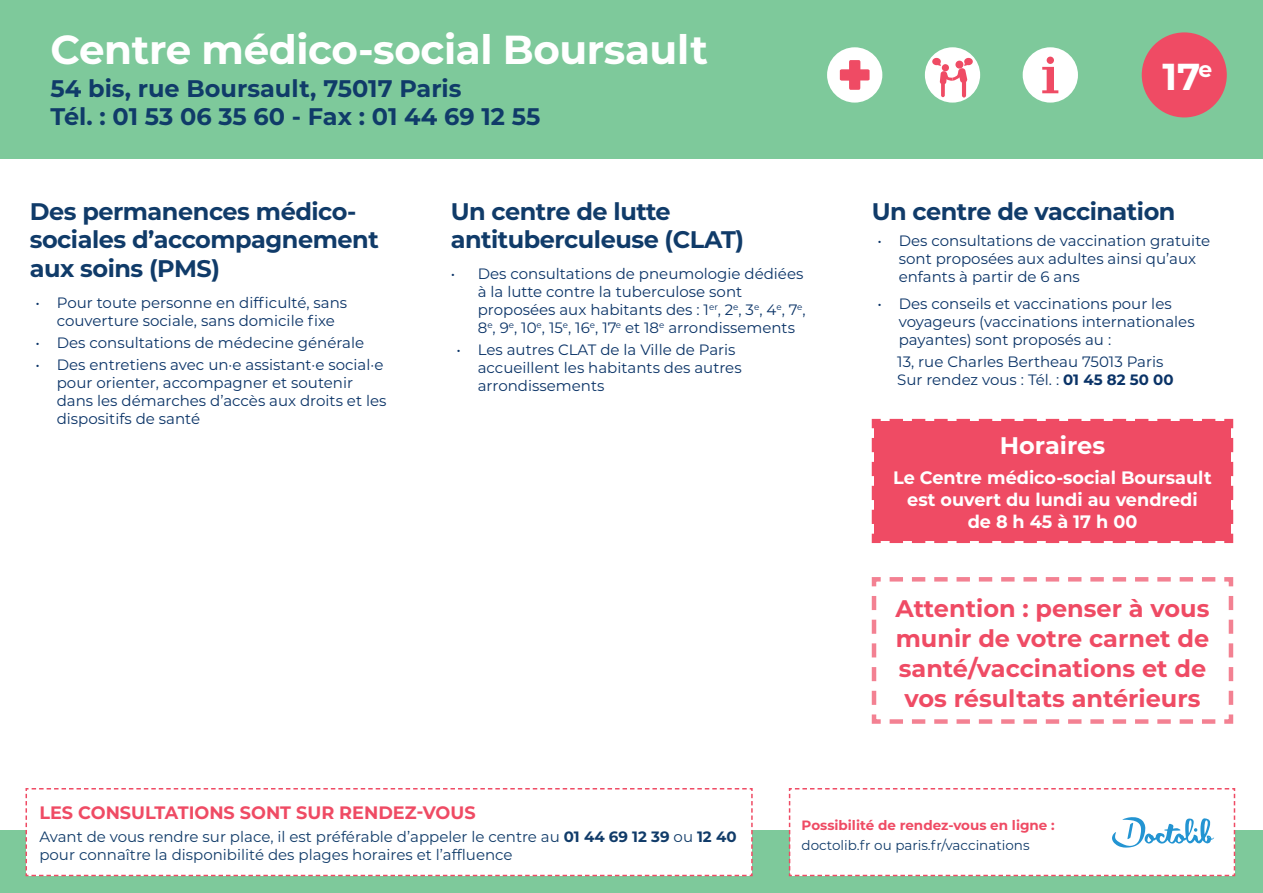
<style>
.page{position:relative;width:1263px;height:893px;background:#fff}
.page>*{position:absolute;margin:0;border:0;box-sizing:border-box;transform-origin:0 0}
.t1{font:700 40.5px "Montserrat";letter-spacing:-.01em;color:#fff}
.t2{font:700 37.5px "Montserrat";color:#fff}
.t3{font:700 24px/28.8px "Montserrat";letter-spacing:-.02em;color:#103b69}
.t4{font:700 24px/30px "Montserrat";color:#ef4b64;text-align:center}
.t5{font:700 24px "Montserrat";color:#103b69}
.t6{font:700 24px "Montserrat";color:#fff}
.t7{font:700 18px/21.6px "Montserrat";color:#fff;text-align:center}
.t8{font:700 18px "Montserrat";color:#ef4b64}
.t9{font:15px/18px "Montserrat";color:#0a3367}
.t10{font:15px/18px "Montserrat";color:#103b69}
.t11{font:13.5px "Montserrat";color:#103b69}
.t12{font:700 13.5px "Montserrat";color:#ef4b64}
.s1{font-weight:700}
</style>
<div class="page">
<div style="left:0;top:0;width:1263px;height:158px;background:#7ec99b"></div>
<div style="left:0;top:830px;width:1263px;height:63px;background:#7ec99b"></div>
<div style="left:25px;top:788px;width:728px;height:89px;background:#fff"></div>
<svg style="left:871px;top:577px;width:363px;height:147px"></svg>
<div style="left:887px;top:594px;width:331px;height:113px;background:#fff"></div>
<div style="left:871px;top:418px;width:363px;height:125px;background:#ef4b64"></div>
<svg style="left:788px;top:788px;width:448px;height:89px"></svg>
<div style="left:1142px;top:32px;width:85px;height:85px;background:#ef4b64;border-radius:50%"></div>
<div style="left:827px;top:47px;width:55px;height:56px;background:#fff;border-radius:50%"></div>
<svg style="left:840px;top:60px;width:29px;height:30px"></svg>
<div style="left:925px;top:47px;width:55px;height:56px;background:#fff;border-radius:50%"></div>
<svg style="left:932px;top:58px;width:41px;height:40px"></svg>
<div style="left:1023px;top:47px;width:55px;height:56px;background:#fff;border-radius:50%"></div>
<svg style="left:1042px;top:57px;width:16px;height:36px"></svg>
<p class="t1" style="left:51px;top:20px;width:659px">Centre médico-social Boursault</p>
<p class="t5" style="left:51px;top:71px;width:413px">54 bis, rue Boursault, 75017 Paris</p>
<p class="t5" style="left:51px;top:100px;width:491px">Tél. : 01 53 06 35 60 - Fax : 01 44 69 12 55</p>
<p class="t3" style="left:30px;top:195px;width:351px">Des permanences médico&shy;sociales d’accompagnement aux soins (PMS)</p>
<p class="t9" style="left:36px;top:293px;width:313px;text-align:center">• Pour toute personne en difficulté, sans couverture sociale, sans domicile fixe</p>
<p class="t9" style="left:36px;top:333px;width:330px">• Des consultations de médecine générale</p>
<p class="t9" style="left:57px;top:356px;width:331px;text-indent:-21px">• Des entretiens avec un·e assistant·e social·e pour orienter, accompagner et soutenir dans les démarches d’accès aux droits et les dispositifs de santé</p>
<p class="t3" style="left:451px;top:195px;width:221px">Un centre de lutte</p>
<p class="t3" style="left:451px;top:224px;width:295px">antituberculeuse (CLAT)</p>
<p class="t9" style="left:478px;top:264px;width:329px;text-indent:-27px">• Des consultations de pneumologie dédiées à la lutte contre la tuberculose sont proposées aux habitants des : 1<sup>er</sup>, 2<sup>e</sup>, 3<sup>e</sup>, 4<sup>e</sup>, 7<sup>e</sup>, 8<sup>e</sup>, 9<sup>e</sup>, 10<sup>e</sup>, 15<sup>e</sup>, 16<sup>e</sup>, 17<sup>e</sup> et 18<sup>e</sup> arrondissements</p>
<p class="t9" style="left:478px;top:340px;width:265px;text-indent:-21px">• Les autres CLAT de la Ville de Paris accueillent les habitants des autres arrondissements</p>
<p class="t2" style="left:1162px;top:50px;width:51px">17<sup>e</sup></p>
<p class="t3" style="left:872px;top:195px;width:305px">Un centre de vaccination</p>
<p class="t9" style="left:899px;top:231px;width:313px;text-indent:-21px">• Des consultations de vaccination gratuite sont proposées aux adultes ainsi qu’aux enfants à partir de 6 ans</p>
<p class="t9" style="left:899px;top:294px;width:297px;text-indent:-21px">• Des conseils et vaccinations pour les voyageurs (vaccinations internationales payantes) sont proposés au :</p>
<p class="t9" style="left:897px;top:352px;width:268px">13, rue Charles Bertheau 75013 Paris</p>
<p class="t9" style="left:897px;top:370px;width:278px">Sur rendez vous : Tél. : <span class="s1">01 45 82 50 00</span></p>
<p class="t6" style="left:1000px;top:428px;width:107px">Horaires</p>
<p class="t7" style="left:893px;top:466px;width:320px">Le Centre médico-social Boursault est ouvert du lundi au vendredi</p>
<p class="t7" style="left:968px;top:510px;width:171px">de 8 h 45 à 17 h 00</p>
<p class="t4" style="left:895px;top:592px;width:315px">Attention : penser à vous munir de votre carnet de santé/vaccinations et de vos résultats antérieurs</p>
<p class="t8" style="left:39px;top:800px;width:438px">LES CONSULTATIONS SONT SUR RENDEZ-VOUS</p>
<p class="t10" style="left:39px;top:827px;width:699px">Avant de vous rendre sur place, il est préférable d’appeler le centre au <span class="s1">01 44 69 12 39</span> ou <span class="s1">12 40 </span>pour connaître la disponibilité des plages horaires et l’affluence</p>
<p class="t12" style="left:801px;top:815px;width:255px">Possibilité de rendez-vous en ligne :</p>
<p class="t11" style="left:801px;top:836px;width:230px">doctolib.fr ou paris.fr/vaccinations</p>
</div>
